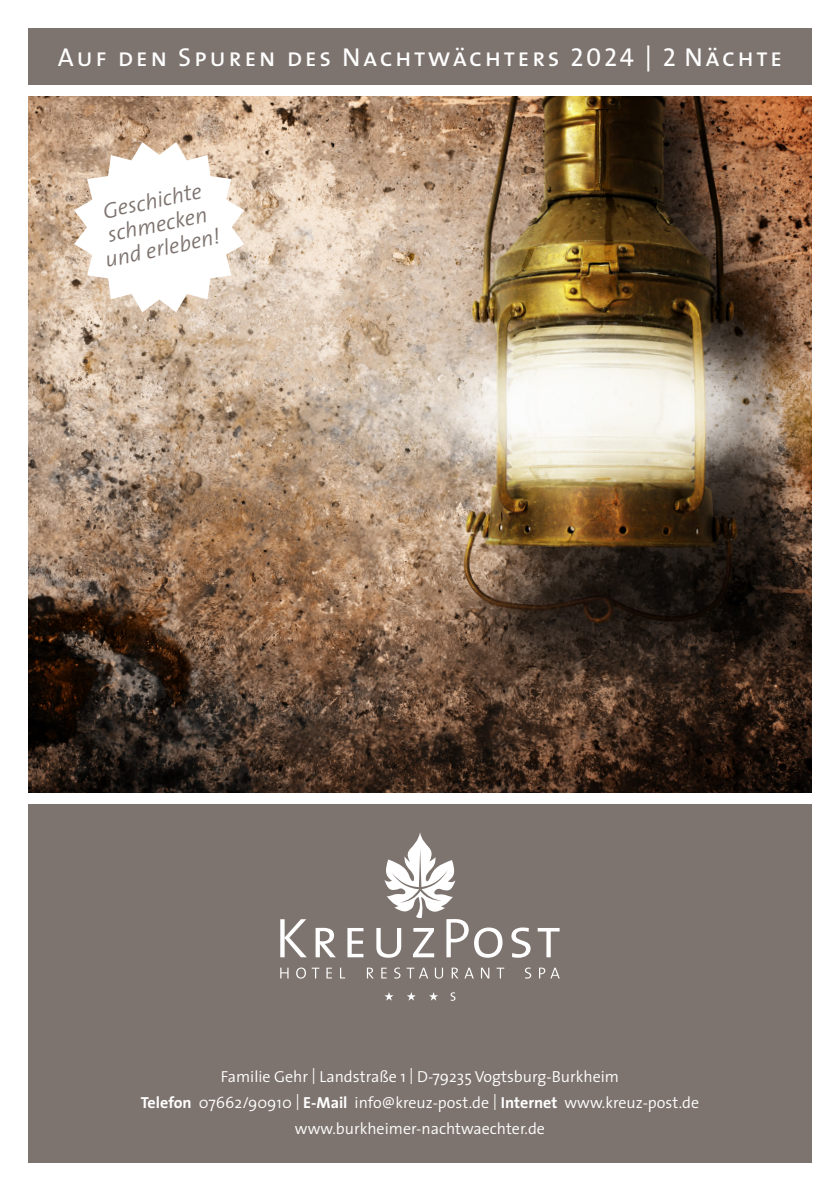
<style>
.page{position:relative;width:840px;height:1191px;background:#fff}
.page>*{position:absolute;margin:0;border:0;box-sizing:border-box;transform-origin:0 0}
.KP_Overline{font:26px "The Sans Caps";letter-spacing:.1em;color:#fff}
.KP_BU{font:italic 300 22px/24px "The Sans";color:#7e746f;text-align:center}
.KP_Adresse{font:300 16px/26px "The Sans";color:#fff;text-align:center}
.s1{font-weight:700}
</style>
<div class="page">
<img style="left:28px;top:96px;width:783px;height:696px">
<div style="left:28px;top:804px;width:783px;height:358px;background:#7e746f"></div>
<svg style="left:280px;top:919px;width:26px;height:38px"></svg>
<svg style="left:315px;top:928px;width:20px;height:29px"></svg>
<svg style="left:347px;top:928px;width:16px;height:29px"></svg>
<svg style="left:376px;top:832px;width:92px;height:125px"></svg>
<svg style="left:474px;top:927px;width:28px;height:30px"></svg>
<svg style="left:511px;top:927px;width:19px;height:30px"></svg>
<svg style="left:537px;top:928px;width:22px;height:29px"></svg>
<svg style="left:280px;top:967px;width:8px;height:11px"></svg>
<svg style="left:296px;top:967px;width:23px;height:11px"></svg>
<svg style="left:326px;top:967px;width:6px;height:11px"></svg>
<svg style="left:340px;top:967px;width:5px;height:11px"></svg>
<svg style="left:366px;top:967px;width:7px;height:11px"></svg>
<svg style="left:381px;top:967px;width:5px;height:11px"></svg>
<svg style="left:394px;top:967px;width:6px;height:11px"></svg>
<svg style="left:406px;top:967px;width:22px;height:11px"></svg>
<svg style="left:434px;top:967px;width:9px;height:11px"></svg>
<svg style="left:451px;top:967px;width:7px;height:11px"></svg>
<svg style="left:464px;top:967px;width:9px;height:11px"></svg>
<svg style="left:481px;top:967px;width:8px;height:11px"></svg>
<svg style="left:496px;top:967px;width:8px;height:11px"></svg>
<svg style="left:525px;top:967px;width:6px;height:11px"></svg>
<svg style="left:539px;top:967px;width:20px;height:11px"></svg>
<svg style="left:384px;top:992px;width:9px;height:8px"></svg>
<svg style="left:407px;top:992px;width:8px;height:8px"></svg>
<svg style="left:429px;top:992px;width:9px;height:8px"></svg>
<svg style="left:450px;top:992px;width:5px;height:8px"></svg>
<div style="left:28px;top:28px;width:783px;height:57px;background:#7e746f"></div>
<svg style="left:74px;top:142px;width:170px;height:170px"></svg>
<p class="KP_Overline" style="left:58px;top:35px;width:725px">Auf den Spuren des Nachtwächters 2024 | 2 Nächte</p>
<p class="KP_BU" style="left:93px;top:200px;width:118px;rotate:-12deg">Geschichte schmecken und erleben!</p>
<p class="KP_Adresse" style="left:221px;top:1063px;width:399px">Familie Gehr | Landstraße 1 | D-79235 Vogtsburg-Burkheim</p>
<p class="KP_Adresse" style="left:141px;top:1089px;width:559px"><span class="s1">Telefon</span> 07662/90910 | <span class="s1">E-Mail</span> info@kreuz-post.de | <span class="s1">Internet</span> www.kreuz-post.de www.burkheimer-nachtwaechter.de</p>
</div>
